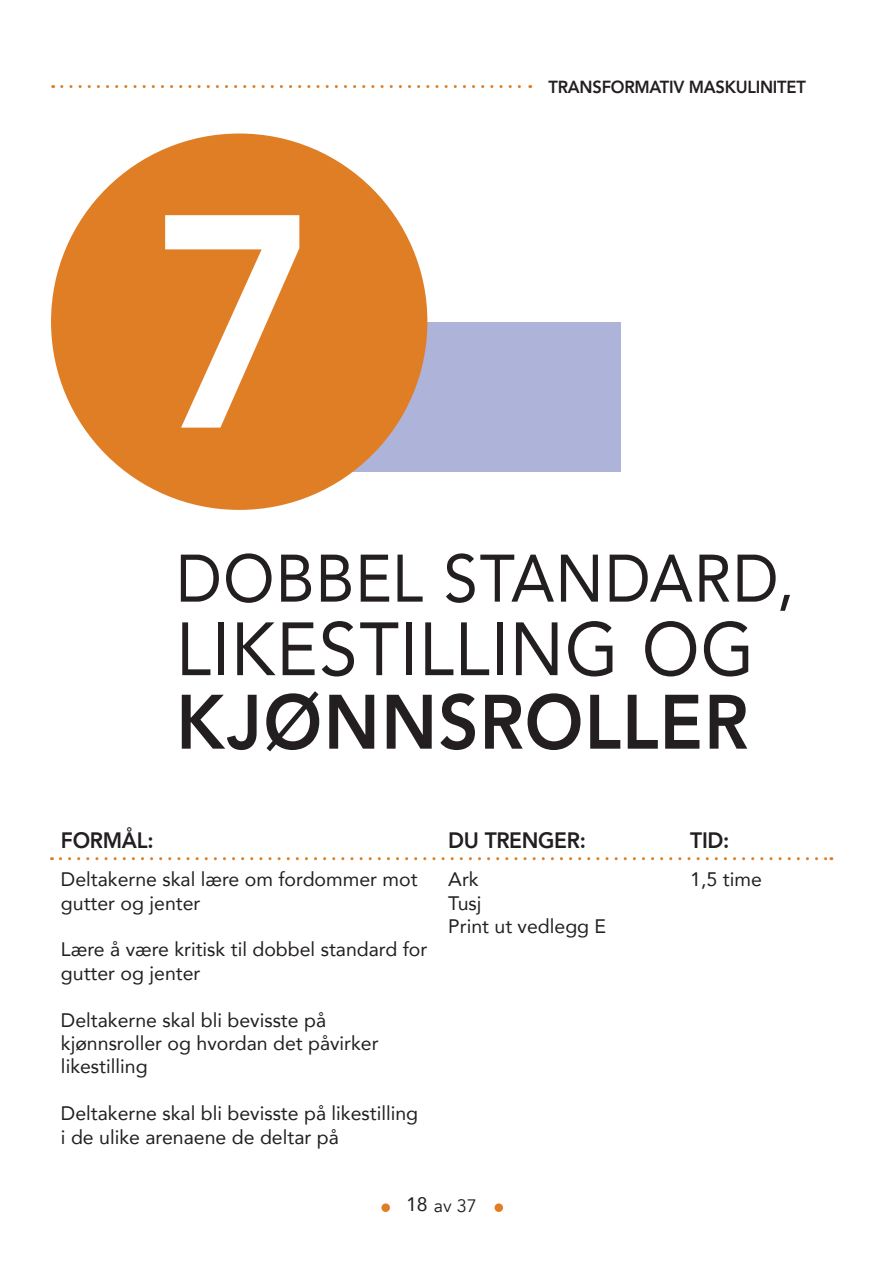
<style>
.page{position:relative;width:893px;height:1263px;background:#fff}
.page>*{position:absolute;margin:0;border:0;box-sizing:border-box;transform-origin:0 0}
.t1{font:800 300px "Avenir";color:#fff;scale:.93 1}
.t2{font:800 76.2px "Avenir";letter-spacing:.02em;color:#231f20;scale:.93 1}
.t3{font:74.55px "Avenir";letter-spacing:.02em;color:#231f20;scale:.93 1}
.t4{font:66.45px "Avenir";letter-spacing:.02em;color:#231f20;scale:.93 1}
.t5{font:800 22.2px "Avenir";letter-spacing:-.015em;color:#231f20;scale:.94 1}
.t6{font:19.5px/23.4px "Avenir";color:#231f20}
.t7{font:18px "Avenir";color:#231f20}
.t8{font:800 17.55px "Avenir";letter-spacing:-.015em;color:#231f20;scale:.94 1}
.s1{font-size:19.5px}
</style>
<div class="page">
<svg style="left:62px;top:85px;width:469px;height:3px"></svg>
<div style="left:381px;top:1203px;width:9px;height:9px;background:#e07e26;border-radius:50%"></div>
<div style="left:495px;top:1203px;width:8px;height:9px;background:#e07e26;border-radius:50%"></div>
<div style="left:327px;top:322px;width:294px;height:150px;background:#aeb3d9"></div>
<svg style="left:60px;top:857px;width:772px;height:3px"></svg>
<div style="left:51px;top:134px;width:376px;height:376px;background:#e07e26;border-radius:50%"></div>
<h1 class="t1" style="left:153px;top:90px;width:179px">7</h1>
<p class="t8" style="left:549px;top:73px;width:275px">TRANSFORMATIV MASKULINITET</p>
<h3 class="t4" style="left:176px;top:525px;width:666px">DOBBEL STANDARD,</h3>
<h3 class="t3" style="left:176px;top:589px;width:623px">LIKESTILLING OG</h3>
<h2 class="t2" style="left:176px;top:663px;width:617px">KJØNNSROLLER</h2>
<p class="t5" style="left:61px;top:823px;width:100px">FORMÅL:</p>
<p class="t6" style="left:61px;top:867px;width:358px">Deltakerne skal lære om fordommer mot gutter og jenter</p>
<p class="t6" style="left:61px;top:937px;width:368px">Lære å være kritisk til dobbel standard for gutter og jenter</p>
<p class="t6" style="left:61px;top:1007px;width:319px">Deltakerne skal bli bevisste på kjønnsroller og hvordan det påvirker likestilling</p>
<p class="t6" style="left:61px;top:1101px;width:359px">Deltakerne skal bli bevisste på likestilling i de ulike arenaene de deltar på</p>
<p class="t5" style="left:448px;top:823px;width:148px">DU TRENGER:</p>
<p class="t6" style="left:448px;top:867px;width:159px">Ark<br>Tusj<br>Print ut vedlegg E</p>
<p class="t7" style="left:406px;top:1195px;width:72px"><span class="s1">18</span> av 37</p>
<p class="t5" style="left:690px;top:823px;width:43px">TID:</p>
<p class="t6" style="left:690px;top:867px;width:73px">1,5 time</p>
</div>
